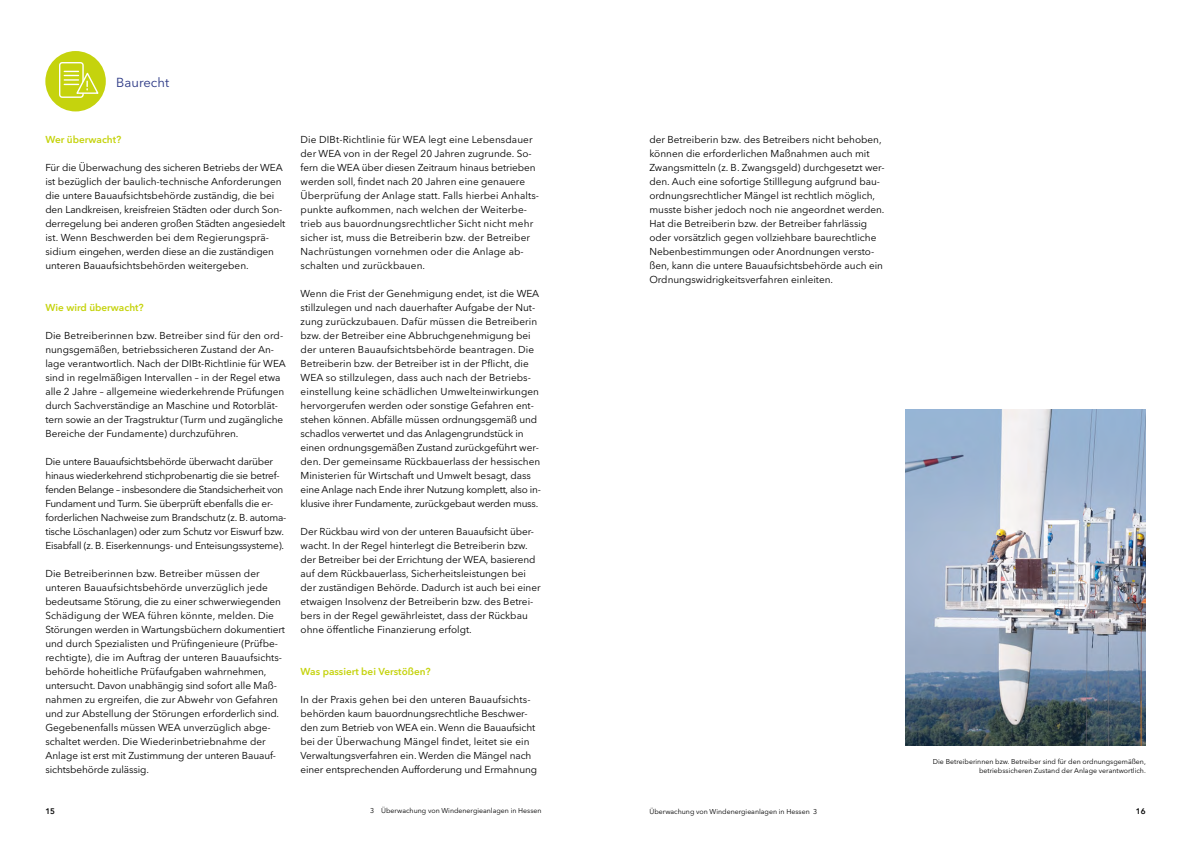
<style>
.page{position:relative;width:1191px;height:842px;background:#fff}
.page>*{position:absolute;margin:0;border:0;box-sizing:border-box;transform-origin:0 0}
.t1{font:13px "Avenir Next LT Pro";color:#283583}
.t2{font:10px/14px "Avenir Next LT Pro";color:#000}
.t3{font:10px/14px "Avenir Next LT Pro";letter-spacing:-.02em;color:#000}
.t4{font:600 10px "Avenir Next LT Pro";color:#c5d30d}
.t5{font:600 8px "Avenir Next LT Pro";color:#000}
.t6{font:7px/9px "Avenir Next LT Pro";color:#000;text-align:right}
</style>
<div class="page">
<img style="left:905px;top:409px;width:240px;height:336px">
<div style="left:45px;top:51px;width:61px;height:60px;background:#c5d30d;border-radius:50%"></div>
<div style="left:59px;top:62px;width:25px;height:36px;border:1px solid #fff;border-radius:3px"></div>
<svg style="left:64px;top:71px;width:35px;height:24px"></svg>
<h1 class="t1" style="left:116px;top:75px;width:54px">Baurecht</h1>
<p class="t4" style="left:45px;top:134px;width:77px">Wer überwacht?</p>
<p class="t2" style="left:45px;top:161px;width:241px">Für die Überwachung des sicheren Betriebs der WEA ist bezüglich der baulich-technische Anforderungen die untere Bauaufsichtsbehörde zuständig, die bei den Landkreisen, kreisfreien Städten oder durch Son&shy;derregelung bei anderen großen Städten angesiedelt ist. Wenn Beschwerden bei dem Regierungsprä&shy;sidium eingehen, werden diese an die zuständigen unteren Bauaufsichtsbehörden weitergeben.</p>
<p class="t4" style="left:45px;top:302px;width:100px">Wie wird überwacht?</p>
<p class="t2" style="left:45px;top:329px;width:242px">Die Betreiberinnen bzw. Betreiber sind für den ord&shy;nungsgemäßen, betriebssicheren Zustand der An&shy;lage verantwortlich. Nach der DIBt-Richtlinie für WEA sind in regelmäßigen Intervallen – in der Regel etwa alle 2 Jahre – allgemeine wiederkehrende Prüfungen durch Sachverständige an Maschine und Rotorblät&shy;tern sowie an der Tragstruktur (Turm und zugängliche Bereiche der Fundamente) durchzuführen.</p>
<p class="t3" style="left:45px;top:455px;width:242px">Die untere Bauaufsichtsbehörde überwacht darüber hinaus wiederkehrend stichprobenartig die sie betref&shy;fenden Belange – insbesondere die Standsicherheit von Fundament und Turm. Sie überprüft ebenfalls die er&shy;forderlichen Nachweise zum Brandschutz (z. B. automa&shy;tische Löschanlagen) oder zum Schutz vor Eiswurf bzw.<br>Eisabfall (z. B. Eiserkennungs- und Enteisungssysteme).</p>
<p class="t2" style="left:45px;top:567px;width:241px">Die Betreiberinnen bzw. Betreiber müssen der unteren Bauaufsichtsbehörde unverzüglich jede bedeutsame Störung, die zu einer schwerwiegenden Schädigung der WEA führen könnte, melden. Die Störungen werden in Wartungsbüchern dokumentiert und durch Spezialisten und Prüfingenieure (Prüfbe&shy;rechtigte), die im Auftrag der unteren Bauaufsichts&shy;behörde hoheitliche Prüfaufgaben wahrnehmen, untersucht. Davon unabhängig sind sofort alle Maß&shy;nahmen zu ergreifen, die zur Abwehr von Gefahren und zur Abstellung der Störungen erforderlich sind.<br>Gegebenenfalls müssen WEA unverzüglich abge&shy;schaltet werden. Die Wiederinbetriebnahme der Anlage ist erst mit Zustimmung der unteren Bauauf&shy;sichtsbehörde zulässig.</p>
<p class="t2" style="left:300px;top:133px;width:240px">Die DIBt-Richtlinie für WEA legt eine Lebensdauer der WEA von in der Regel 20 Jahren zugrunde. So&shy;fern die WEA über diesen Zeitraum hinaus betrieben werden soll, findet nach 20 Jahren eine genauere Überprüfung der Anlage statt. Falls hierbei Anhalts&shy;punkte aufkommen, nach welchen der Weiterbe&shy;trieb aus bauordnungsrechtlicher Sicht nicht mehr sicher ist, muss die Betreiberin bzw. der Betreiber Nachrüstungen vornehmen oder die Anlage ab&shy;schalten und zurückbauen.</p>
<p class="t2" style="left:300px;top:287px;width:242px">Wenn die Frist der Genehmigung endet, ist die WEA stillzulegen und nach dauerhafter Aufgabe der Nut&shy;zung zurückzubauen. Dafür müssen die Betreiberin bzw. der Betreiber eine Abbruchgenehmigung bei der unteren Bauaufsichtsbehörde beantragen. Die Betreiberin bzw. der Betreiber ist in der Pflicht, die WEA so stillzulegen, dass auch nach der Betriebs&shy;einstellung keine schädlichen Umwelteinwirkungen hervorgerufen werden oder sonstige Gefahren ent&shy;stehen können. Abfälle müssen ordnungsgemäß und schadlos verwertet und das Anlagengrundstück in einen ordnungsgemäßen Zustand zurückgeführt wer&shy;den. Der gemeinsame Rückbauerlass der hessischen Ministerien für Wirtschaft und Umwelt besagt, dass eine Anlage nach Ende ihrer Nutzung komplett, also in&shy;klusive ihrer Fundamente, zurückgebaut werden muss.</p>
<p class="t2" style="left:300px;top:525px;width:242px">Der Rückbau wird von der unteren Bauaufsicht über&shy;wacht. In der Regel hinterlegt die Betreiberin bzw. der Betreiber bei der Errichtung der WEA, basierend auf dem Rückbauerlass, Sicherheitsleistungen bei der zuständigen Behörde. Dadurch ist auch bei einer etwaigen Insolvenz der Betreiberin bzw. des Betrei&shy;bers in der Regel gewährleistet, dass der Rückbau ohne öffentliche Finanzierung erfolgt.</p>
<p class="t4" style="left:300px;top:666px;width:132px">Was passiert bei Verstößen?</p>
<p class="t2" style="left:300px;top:693px;width:238px">In der Praxis gehen bei den unteren Bauaufsichts&shy;behörden kaum bauordnungsrechtliche Beschwer&shy;den zum Betrieb von WEA ein. Wenn die Bauaufsicht bei der Überwachung Mängel findet, leitet sie ein Verwaltungsverfahren ein. Werden die Mängel nach einer entsprechenden Aufforderung und Ermahnung</p>
<p class="t2" style="left:649px;top:133px;width:237px">der Betreiberin bzw. des Betreibers nicht behoben, können die erforderlichen Maßnahmen auch mit Zwangsmitteln (z. B. Zwangsgeld) durchgesetzt wer&shy;den. Auch eine sofortige Stilllegung aufgrund bau&shy;ordnungsrechtlicher Mängel ist rechtlich möglich, musste bisher jedoch noch nie angeordnet werden.<br>Hat die Betreiberin bzw. der Betreiber fahrlässig oder vorsätzlich gegen vollziehbare baurechtliche Nebenbestimmungen oder Anordnungen versto&shy;ßen, kann die untere Bauaufsichtsbehörde auch ein Ordnungswidrigkeitsverfahren einleiten.</p>
<p class="t6" style="left:933px;top:757px;width:214px">Die Betreiberinnen bzw. Betreiber sind für den ordnungsgemäßen, betriebssicheren Zustand der Anlage verantwortlich.</p>
<p class="t5" style="left:45px;top:806px;width:11px">15</p>
<p class="t6" style="left:370px;top:806px;width:173px">3 Überwachung von Windenergieanlagen in Hessen</p>
<p class="t6" style="left:649px;top:807px;width:169px">Überwachung von Windenergieanlagen in Hessen 3</p>
<p class="t5" style="left:1135px;top:806px;width:11px">16</p>
</div>
